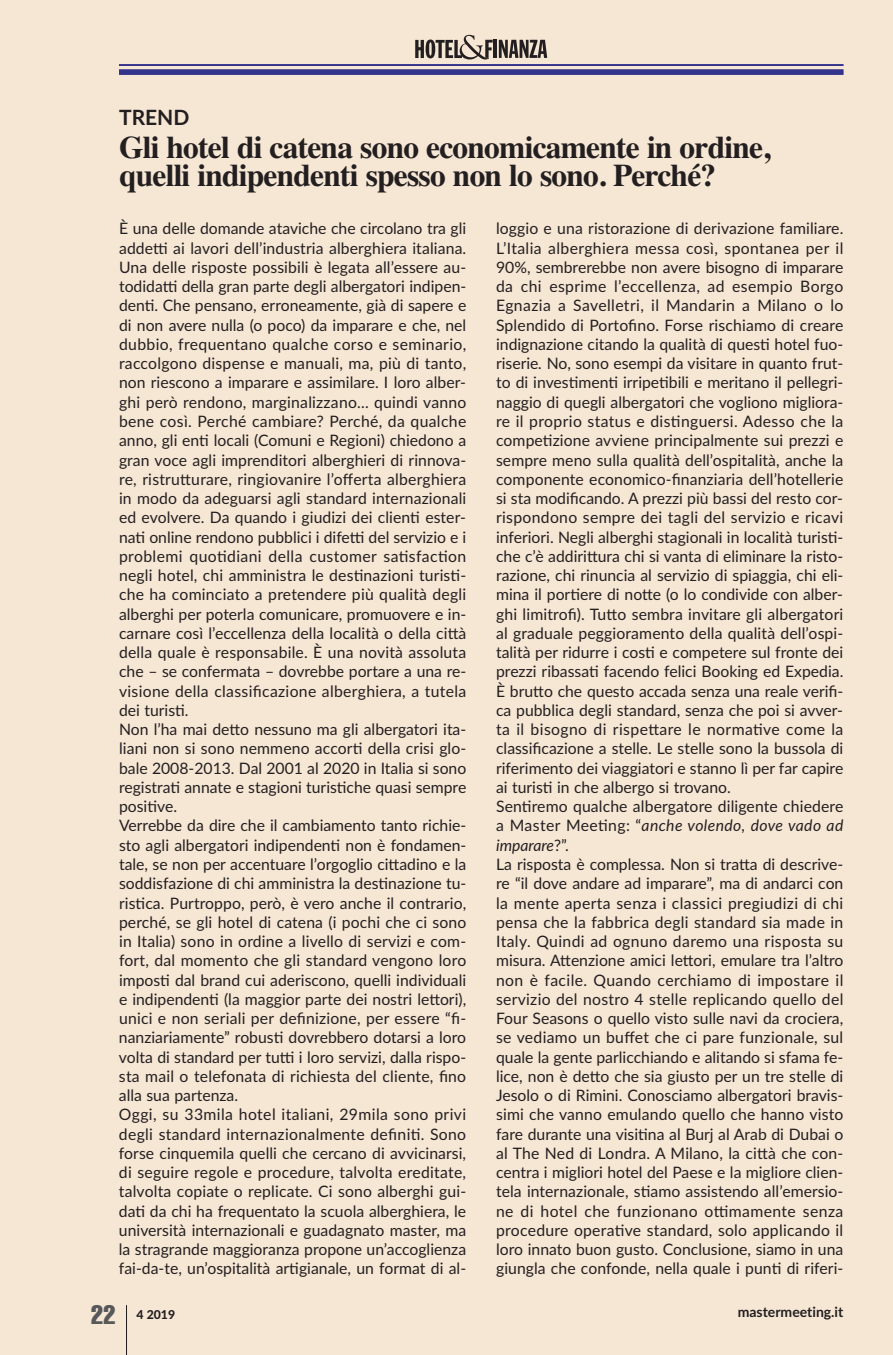
<style>
.page{position:relative;width:893px;height:1355px;background:#fff}
.page>*{position:absolute;margin:0;border:0;box-sizing:border-box;transform-origin:0 0}
.t1{font:700 31.5px/28px "Times";letter-spacing:-.025em;color:#231f20}
.t2{font:extra-condensed 26.25px "Helvetica";color:#57585a}
.t3{font:700 21px "Lato";color:#231f20}
.t4{font:15.75px/19.2px "Lato";color:#231f20}
.t5{font:700 14px "Lato";color:#231f20}
.t6{font:800 12.25px "Lato";color:#231f20}
.s1{font-style:italic}
</style>
<div class="page">
<div style="left:0;top:0;width:893px;height:1354px;background:#f6e6d4"></div>
<hr style="left:494px;top:40px;width:3px;height:18px;background:#231f20">
<svg style="left:499px;top:40px;width:48px;height:18px"></svg>
<svg style="left:415px;top:35px;width:78px;height:24px"></svg>
<hr style="left:126px;top:1305px;width:1px;height:49px;background:#231f20">
<hr style="left:119px;top:64px;width:724px;height:2px;background:#35348d">
<div style="left:119px;top:69px;width:724px;height:6px;background:#35348d"></div>
<h3 class="t3" style="left:119px;top:105px;width:72px">trend</h3>
<h1 class="t1" style="left:119px;top:133px;width:653px">Gli hotel di catena sono economicamente in ordine, quelli indipendenti spesso non lo sono. Perché?</h1>
<p class="t4" style="left:496px;top:219px;width:349px">loggio e una ristorazione di derivazione familiare.<br>L’Italia alberghiera messa così, spontanea per il 90%, sembrerebbe non avere bisogno di imparare da chi esprime l’eccellenza, ad esempio Borgo Egnazia a Savelletri, il Mandarin a Milano o lo Splendido di Portofino. Forse rischiamo di creare indignazione citando la qualità di questi hotel fuo&shy;riserie<span class="s1">.</span> No, sono esempi da visitare in quanto frut&shy;to di investimenti irripetibili e meritano il pellegri&shy;naggio di quegli albergatori che vogliono migliora&shy;re il proprio status e distinguersi. Adesso che la competizione avviene principalmente sui prezzi e sempre meno sulla qualità dell’ospitalità, anche la componente economico-finanziaria dell’hotellerie si sta modificando. A prezzi più bassi del resto cor&shy;rispondono sempre dei tagli del servizio e ricavi inferiori. Negli alberghi stagionali in località turisti&shy;che c’è addirittura chi si vanta di eliminare la risto&shy;razione, chi rinuncia al servizio di spiaggia, chi eli&shy;mina il portiere di notte (o lo condivide con alber&shy;ghi limitrofi). Tutto sembra invitare gli albergatori al graduale peggioramento della qualità dell’ospi&shy;talità per ridurre i costi e competere sul fronte dei prezzi ribassati facendo felici Booking ed Expedia.<br>È brutto che questo accada senza una reale verifi&shy;ca pubblica degli standard, senza che poi si avver&shy;ta il bisogno di rispettare le normative come la classificazione a stelle. Le stelle sono la bussola di riferimento dei viaggiatori e stanno lì per far capire ai turisti in che albergo si trovano.<br>Sentiremo qualche albergatore diligente chiedere a Master Meeting: “<span class="s1">anche volendo, dove vado ad imparare</span>?”.<br>La risposta è complessa. Non si tratta di descrive&shy;re “il dove andare ad imparare”, ma di andarci con la mente aperta senza i classici pregiudizi di chi pensa che la fabbrica degli standard sia made in Italy. Quindi ad ognuno daremo una risposta su misura. Attenzione amici lettori, emulare tra l’altro non è facile. Quando cerchiamo di impostare il servizio del nostro 4 stelle replicando quello del Four Seasons o quello visto sulle navi da crociera, se vediamo un buffet che ci pare funzionale, sul quale la gente parlicchiando e alitando si sfama fe&shy;lice, non è detto che sia giusto per un tre stelle di Jesolo o di Rimini. Conosciamo albergatori bravis&shy;simi che vanno emulando quello che hanno visto fare durante una visitina al Burj al Arab di Dubai o al The Ned di Londra. A Milano, la città che con&shy;centra i migliori hotel del Paese e la migliore clien&shy;tela internazionale, stiamo assistendo all’emersio&shy;ne di hotel che funzionano ottimamente senza procedure operative standard, solo applicando il loro innato buon gusto. Conclusione, siamo in una giungla che confonde, nella quale i punti di riferi-</p>
<p class="t4" style="left:119px;top:219px;width:349px">È una delle domande ataviche che circolano tra gli addetti ai lavori dell’industria alberghiera italiana.<br>Una delle risposte possibili è legata all’essere au&shy;todidatti della gran parte degli albergatori indipen&shy;denti. Che pensano, erroneamente, già di sapere e di non avere nulla (o poco) da imparare e che, nel dubbio, frequentano qualche corso e seminario, raccolgono dispense e manuali, ma, più di tanto, non riescono a imparare e assimilare. I loro alber&shy;ghi però rendono, marginalizzano... quindi vanno bene così. Perché cambiare? Perché, da qualche anno, gli enti locali (Comuni e Regioni) chiedono a gran voce agli imprenditori alberghieri di rinnova&shy;re, ristrutturare, ringiovanire l’offerta alberghiera in modo da adeguarsi agli standard internazionali ed evolvere. Da quando i giudizi dei clienti ester&shy;nati online rendono pubblici i difetti del servizio e i problemi quotidiani della customer satisfaction negli hotel, chi amministra le destinazioni turisti&shy;che ha cominciato a pretendere più qualità degli alberghi per poterla comunicare, promuovere e in&shy;carnare così l’eccellenza della località o della città della quale è responsabile. È una novità assoluta che – se confermata – dovrebbe portare a una re&shy;visione della classificazione alberghiera, a tutela dei turisti.<br>Non l’ha mai detto nessuno ma gli albergatori ita&shy;liani non si sono nemmeno accorti della crisi glo&shy;bale 2008-2013. Dal 2001 al 2020 in Italia si sono registrati annate e stagioni turistiche quasi sempre positive.<br>Verrebbe da dire che il cambiamento tanto richie&shy;sto agli albergatori indipendenti non è fondamen&shy;tale, se non per accentuare l’orgoglio cittadino e la soddisfazione di chi amministra la destinazione tu&shy;ristica. Purtroppo, però, è vero anche il contrario, perché, se gli hotel di catena (i pochi che ci sono in Italia) sono in ordine a livello di servizi e com&shy;fort, dal momento che gli standard vengono loro imposti dal brand cui aderiscono, quelli individuali e indipendenti (la maggior parte dei nostri lettori), unici e non seriali per definizione, per essere “fi&shy;nanziariamente” robusti dovrebbero dotarsi a loro volta di standard per tutti i loro servizi, dalla rispo&shy;sta mail o telefonata di richiesta del cliente, fino alla sua partenza.<br>Oggi, su 33mila hotel italiani, 29mila sono privi degli standard internazionalmente definiti. Sono forse cinquemila quelli che cercano di avvicinarsi, di seguire regole e procedure, talvolta ereditate, talvolta copiate o replicate. Ci sono alberghi gui&shy;dati da chi ha frequentato la scuola alberghiera, le università internazionali e guadagnato master, ma la stragrande maggioranza propone un’accoglienza fai-da-te, un’ospitalità artigianale, un format di al-</p>
<h2 class="t2" style="left:91px;top:1305px;width:26px">22</h2>
<p class="t6" style="left:136px;top:1307px;width:40px">4 2019</p>
<p class="t5" style="left:738px;top:1303px;width:107px">mastermeeting.it</p>
</div>
